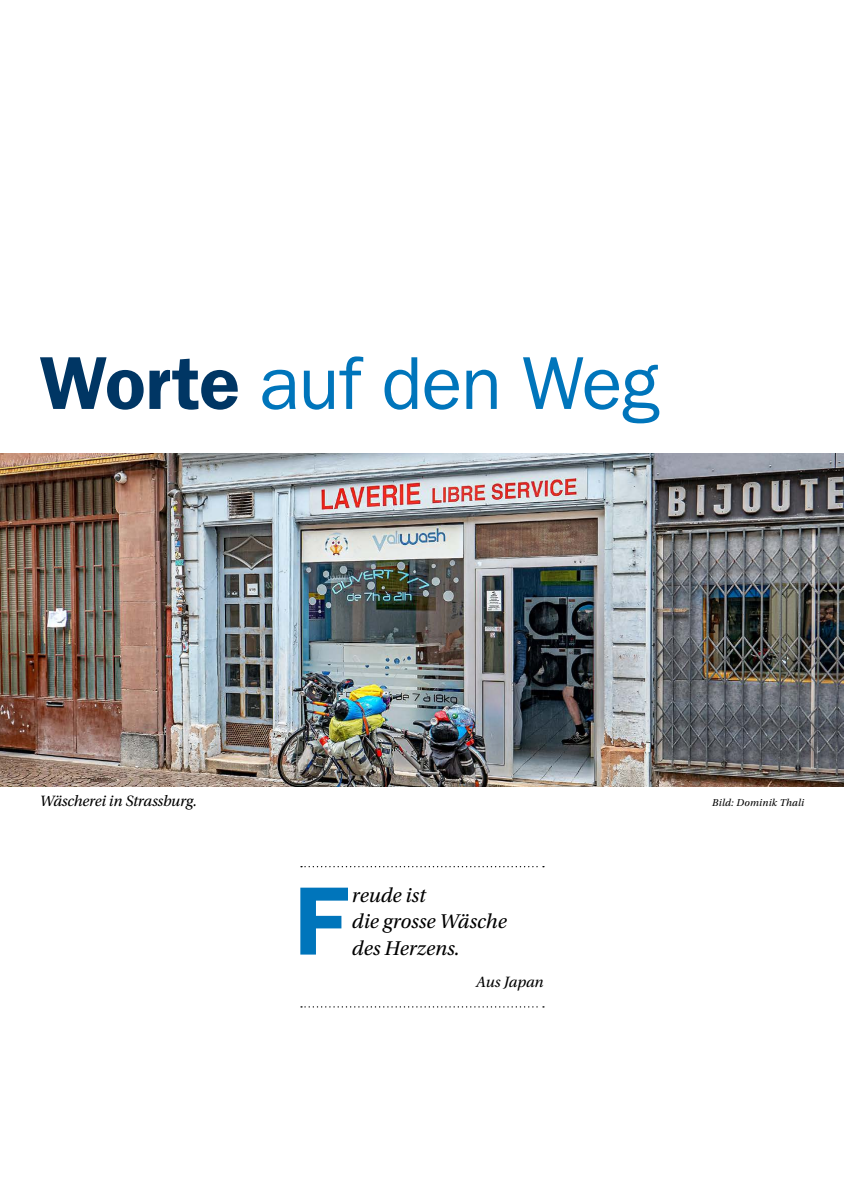
<style>
.page{position:relative;width:844px;height:1191px;background:#fff}
.page>*{position:absolute;margin:0;border:0;box-sizing:border-box;transform-origin:0 0}
.t1{font:600 97.48px "ITC Franklin Gothic Std";color:#0075bb}
.t2{font:75.25px "ITC Franklin Gothic Std";letter-spacing:-.01em;color:#0075bb}
.t3{font:italic 21px/26.2px "Utopia Std";color:#000}
.t4{font:italic 15.75px "Utopia Std";letter-spacing:-.01em;color:#000}
.t5{font:italic 10.5px "Utopia Std";letter-spacing:.02em;color:#000}
.s1{font-weight:600;color:#003664}
</style>
<div class="page">
<img style="left:0;top:454px;width:843px;height:332px">
<svg style="left:301px;top:866px;width:243px;height:1px"></svg>
<svg style="left:301px;top:1006px;width:243px;height:1px"></svg>
<h2 class="t2" style="left:40px;top:340px;width:621px"><span class="s1">Worte</span> auf den Weg</h2>
<p class="t4" style="left:40px;top:792px;width:159px">Wäscherei in Strassburg.</p>
<p class="t5" style="left:712px;top:797px;width:93px">Bild: Dominik Thali</p>
<h1 class="t1" style="left:294px;top:863px;width:54px">F</h1>
<p class="t3" style="left:352px;top:882px;width:156px">reude ist<br>die grosse Wäsche des Herzens.</p>
<p class="t4" style="left:475px;top:973px;width:69px">Aus Japan</p>
</div>
